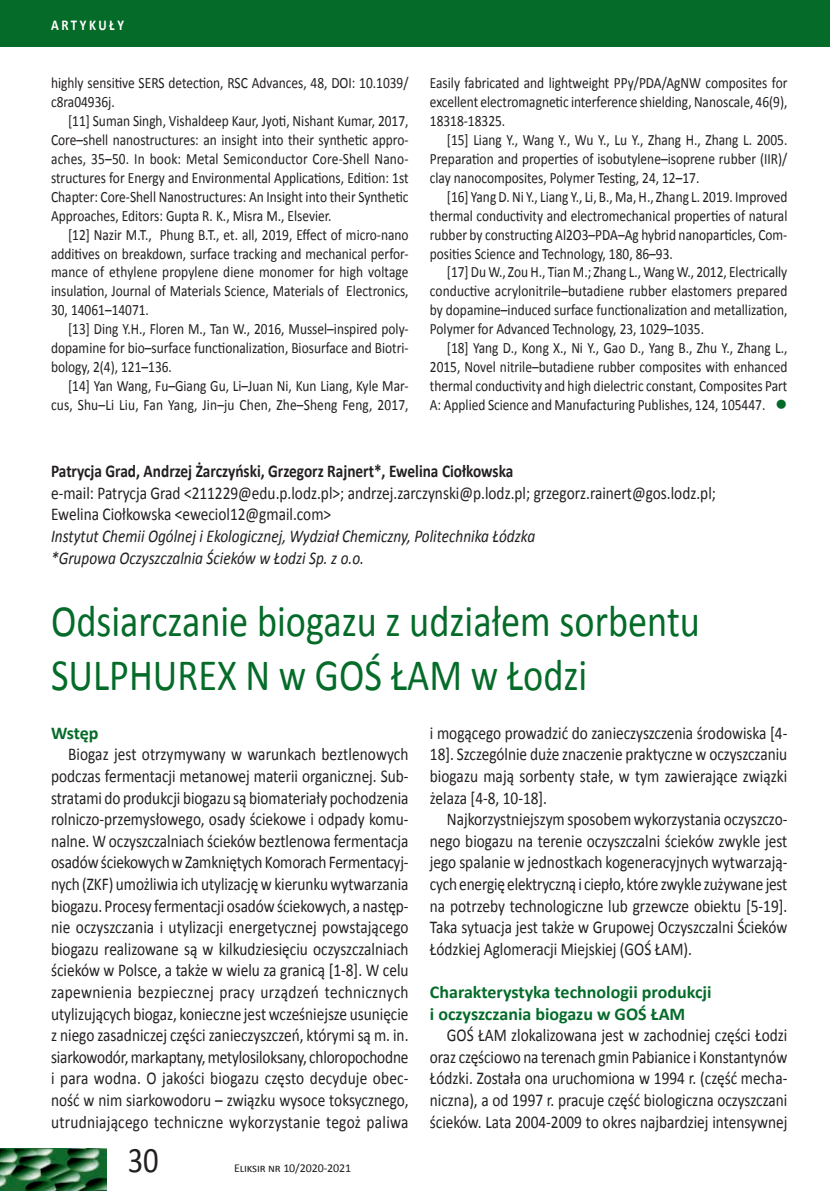
<style>
.page{position:relative;width:830px;height:1191px;background:#fff}
.page>*{position:absolute;margin:0;border:0;box-sizing:border-box;transform-origin:0 0}
.t1{font:45px/54px "Calibri";color:#056b29;scale:.85 1}
.t2{font:36px "Calibri";color:#231f20;scale:.85 1}
.t3{font:18px/21.6px "Calibri";color:#231f20;text-align:justify;scale:.85 1}
.t4{font:italic 18px/21.6px "Calibri";color:#231f20;scale:.85 1}
.t5{font:700 18px/21.6px "Calibri";color:#056b29}
.t6{font:700 18px "Calibri";color:#231f20;scale:.85 1}
.t7{font:15.75px/18.9px "Calibri";color:#231f20;text-align:justify;scale:.85 1}
.t8{font:700 15px "Calibri";letter-spacing:.2em;color:#fff;scale:.85 1}
.t9{font:12px "Calibri";letter-spacing:-.01em;color:#231f20}
.s1{color:#056b29}
</style>
<div class="page">
<div style="left:0;top:0;width:829px;height:47px;background:#056b29"></div>
<img style="left:0;top:1148px;width:107px;height:43px">
<p class="t8" style="left:51px;top:16px;width:87px">ARTYKUŁY</p>
<p class="t7" style="left:51px;top:74px;width:422px">highly sensitive SERS detection, RSC Advances, 48, DOI: 10.1039/ c8ra04936j.</p>
<p class="t7" style="left:51px;top:112px;width:422px;text-indent:17px">[11] Suman Singh, Vishaldeep Kaur, Jyoti, Nishant Kumar, 2017, Core–shell nanostructures: an insight into their synthetic appro&shy;aches, 35–50. In book: Metal Semiconductor Core-Shell Nano&shy;structures for Energy and Environmental Applications, Edition: 1st Chapter: Core-Shell Nanostructures: An Insight into their Synthetic Approaches, Editors: Gupta R. K., Misra M., Elsevier.</p>
<p class="t7" style="left:51px;top:225px;width:422px;text-indent:17px">[12] Nazir M.T., Phung B.T., et. all, 2019, Effect of micro-nano additives on breakdown, surface tracking and mechanical perfor&shy;mance of ethylene propylene diene monomer for high voltage insulation, Journal of Materials Science, Materials of Electronics, 30, 14061–14071.</p>
<p class="t7" style="left:51px;top:319px;width:422px;text-indent:17px">[13] Ding Y.H., Floren M., Tan W., 2016, Mussel–inspired poly&shy;dopamine for bio–surface functionalization, Biosurface and Biotri&shy;bology, 2(4), 121–136.</p>
<p class="t7" style="left:51px;top:376px;width:422px;text-align:right">[14] Yan Wang, Fu–Giang Gu, Li–Juan Ni, Kun Liang, Kyle Mar&shy;cus, Shu–Li Liu, Fan Yang, Jin–ju Chen, Zhe–Sheng Feng, 2017,</p>
<p class="t7" style="left:429px;top:74px;width:422px">Easily fabricated and lightweight PPy/PDA/AgNW composites for excellent electromagnetic interference shielding, Nanoscale, 46(9), 18318-18325.</p>
<p class="t7" style="left:429px;top:130px;width:422px;text-indent:17px">[15] Liang Y., Wang Y., Wu Y., Lu Y., Zhang H., Zhang L. 2005.<br>Preparation and properties of isobutylene–isoprene rubber (IIR)/ clay nanocomposites, Polymer Testing, 24, 12–17.</p>
<p class="t7" style="left:429px;top:187px;width:422px;text-indent:17px">[16] Yang D. Ni Y., Liang Y., Li, B., Ma, H., Zhang L. 2019. Improved thermal conductivity and electromechanical properties of natural rubber by constructing Al2O3–PDA–Ag hybrid nanoparticles, Com&shy;posities Science and Technology, 180, 86–93.</p>
<p class="t7" style="left:429px;top:263px;width:422px;text-indent:17px">[17] Du W., Zou H., Tian M.; Zhang L., Wang W., 2012, Electrically conductive acrylonitrile–butadiene rubber elastomers prepared by dopamine–induced surface functionalization and metallization, Polymer for Advanced Technology, 23, 1029–1035.</p>
<p class="t7" style="left:429px;top:338px;width:422px;text-indent:17px">[18] Yang D., Kong X., Ni Y., Gao D., Yang B., Zhu Y., Zhang L., 2015, Novel nitrile–butadiene rubber composites with enhanced thermal conductivity and high dielectric constant, Composites Part A: Applied Science and Manufacturing Publishes, 124, 105447. <span class="s1">●</span></p>
<p class="t6" style="left:51px;top:459px;width:545px">Patrycja Grad, Andrzej Żarczyński, Grzegorz Rajnert*, Ewelina Ciołkowska</p>
<p class="t3" style="left:51px;top:482px;width:783px">e-mail: Patrycja Grad &lt;211229@edu.p.lodz.pl&gt;; andrzej.zarczynski@p.lodz.pl; grzegorz.rainert@gos.lodz.pl;<br>Ewelina Ciołkowska &lt;eweciol12@gmail.com&gt;</p>
<p class="t4" style="left:51px;top:524px;width:571px">Instytut Chemii Ogólnej i Ekologicznej, Wydział Chemiczny, Politechnika Łódzka *Grupowa Oczyszczalnia Ścieków w Łodzi Sp. z o.o.</p>
<h1 class="t1" style="left:51px;top:594px;width:764px">Odsiarczanie biogazu z udziałem sorbentu<br>SULPHUREX N w GOŚ ŁAM w Łodzi</h1>
<p class="t5" style="left:51px;top:722px;width:49px">Wstęp</p>
<p class="t3" style="left:51px;top:743px;width:422px;text-indent:17px">Biogaz jest otrzymywany w warunkach beztlenowych podczas fermentacji metanowej materii organicznej. Sub&shy;stratami do produkcji biogazu są biomateriały pochodzenia rolniczo-przemysłowego, osady ściekowe i odpady komu&shy;nalne. W oczyszczalniach ścieków beztlenowa fermentacja osadów ściekowych w Zamkniętych Komorach Fermentacyj&shy;nych (ZKF) umożliwia ich utylizację w kierunku wytwarzania biogazu. Procesy fermentacji osadów ściekowych, a następ&shy;nie oczyszczania i utylizacji energetycznej powstającego biogazu realizowane są w kilkudziesięciu oczyszczalniach ścieków w Polsce, a także w wielu za granicą [1-8]. W celu zapewnienia bezpiecznej pracy urządzeń technicznych utylizujących biogaz, konieczne jest wcześniejsze usunięcie z niego zasadniczej części zanieczyszczeń, którymi są m. in. siarkowodór, markaptany, metylosiloksany, chloropochodne i para wodna. O jakości biogazu często decyduje obec&shy;ność w nim siarkowodoru – związku wysoce toksycznego, utrudniającego techniczne wykorzystanie tegoż paliwa</p>
<h2 class="t2" style="left:128px;top:1137px;width:38px">30</h2>
<p class="t9" style="left:234px;top:1160px;width:119px">Eliksir nr 10/2020-2021</p>
<p class="t3" style="left:429px;top:722px;width:422px">i mogącego prowadzić do zanieczyszczenia środowiska [4- 18]. Szczególnie duże znaczenie praktyczne w oczyszczaniu biogazu mają sorbenty stałe, w tym zawierające związki żelaza [4-8, 10-18].</p>
<p class="t3" style="left:429px;top:808px;width:422px;text-indent:17px">Najkorzystniejszym sposobem wykorzystania oczyszczo&shy;nego biogazu na terenie oczyszczalni ścieków zwykle jest jego spalanie w jednostkach kogeneracyjnych wytwarzają&shy;cych energię elektryczną i ciepło, które zwykle zużywane jest na potrzeby technologiczne lub grzewcze obiektu [5-19].<br>Taka sytuacja jest także w Grupowej Oczyszczalni Ścieków Łódzkiej Aglomeracji Miejskiej (GOŚ ŁAM).</p>
<p class="t5" style="left:429px;top:981px;width:283px">Charakterystyka technologii produkcji i oczyszczania biogazu w GOŚ ŁAM</p>
<p class="t3" style="left:429px;top:1024px;width:422px;text-indent:17px">GOŚ ŁAM zlokalizowana jest w zachodniej części Łodzi oraz częściowo na terenach gmin Pabianice i Konstantynów Łódzki. Została ona uruchomiona w 1994 r. (część mecha&shy;niczna), a od 1997 r. pracuje część biologiczna oczyszczani ścieków. Lata 2004-2009 to okres najbardziej intensywnej</p>
</div>
